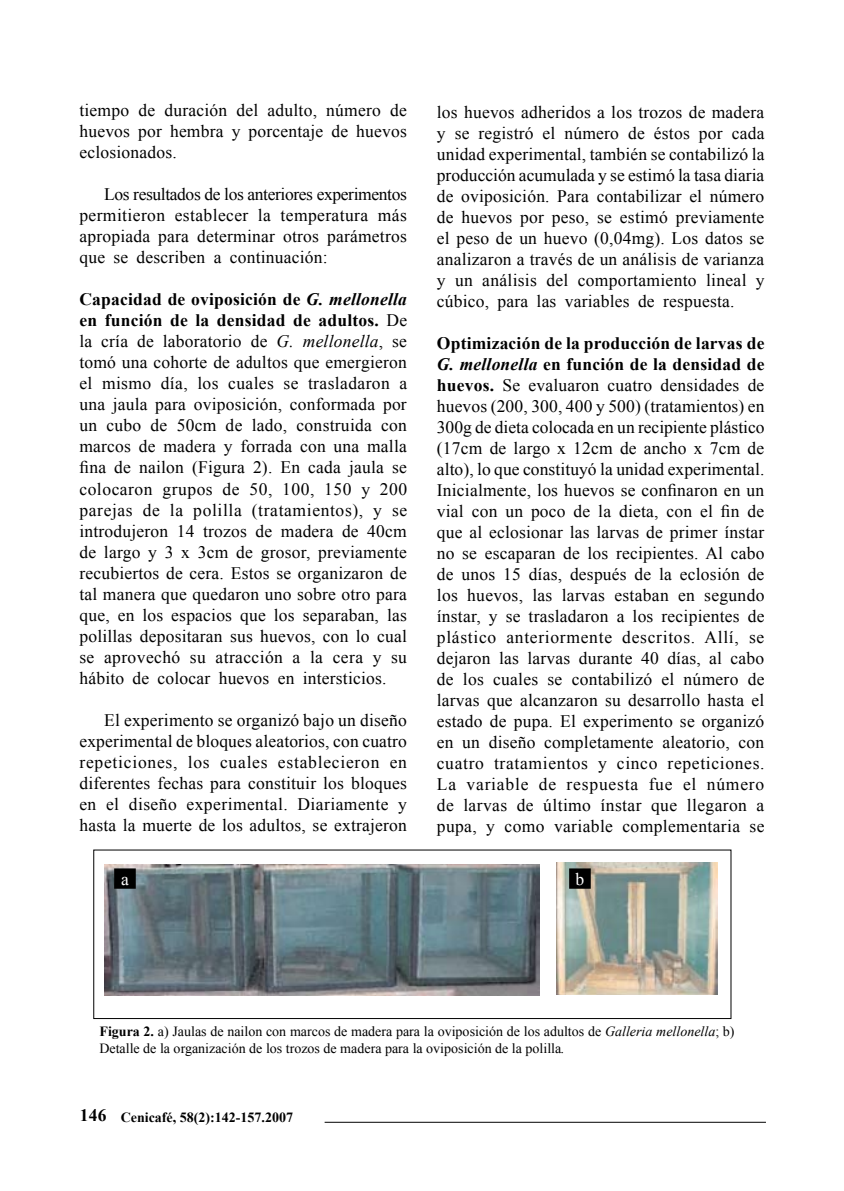
<style>
.page{position:relative;width:844px;height:1191px;background:#fff}
.page>*{position:absolute;margin:0;border:0;box-sizing:border-box;transform-origin:0 0}
.t1{font:17.5px/21px "Times New Roman";letter-spacing:.01em;color:#000;text-align:justify}
.t2{font:17.5px "Times New Roman";color:#fff}
.t3{font:14px/16.8px "Times New Roman";color:#000}
.t4{font:700 14px "Times New Roman";color:#000}
.s1{font-weight:700}
.s2{font-weight:700;font-style:italic}
.s3{font-style:italic}
.s4{font-size:17.5px}
</style>
<div class="page">
<hr style="left:324px;top:1121px;width:441px;height:1px;background:#000">
<img style="left:105px;top:864px;width:434px;height:131px">
<img style="left:556px;top:862px;width:161px;height:132px">
<div style="left:93px;top:849px;width:638px;height:170px;border:1px solid #000"></div>
<div style="left:115px;top:869px;width:20px;height:19px;background:#000"></div>
<div style="left:114px;top:868px;width:22px;height:20px;border:2px solid #000"></div>
<div style="left:570px;top:869px;width:19px;height:19px;background:#000"></div>
<div style="left:569px;top:868px;width:21px;height:20px;border:2px solid #000"></div>
<p class="t1" style="left:79px;top:100px;width:329px">tiempo de duración del adulto, número de huevos por hembra y porcentaje de huevos eclosionados.</p>
<p class="t1" style="left:79px;top:184px;width:329px;text-indent:25px">Los resultados de los anteriores experimentos permitieron establecer la temperatura más apropiada para determinar otros parámetros que se describen a continuación:</p>
<p class="t1" style="left:79px;top:289px;width:329px"><span class="s1">Capacidad de oviposición de</span> <span class="s2">G. mellonella </span><span class="s1">en función de la densidad de adultos.</span> De la cría de laboratorio de <span class="s3">G. mellonella</span>, se tomó una cohorte de adultos que emergieron el mismo día, los cuales se trasladaron a una jaula para oviposición, conformada por un cubo de 50cm de lado, construida con marcos de madera y forrada con una malla fina de nailon (Figura 2). En cada jaula se colocaron grupos de 50, 100, 150 y 200 parejas de la polilla (tratamientos), y se introdujeron 14 trozos de madera de 40cm de largo y 3 x 3cm de grosor, previamente recubiertos de cera. Estos se organizaron de tal manera que quedaron uno sobre otro para que, en los espacios que los separaban, las polillas depositaran sus huevos, con lo cual se aprovechó su atracción a la cera y su hábito de colocar huevos en intersticios.</p>
<p class="t1" style="left:79px;top:709px;width:329px;text-indent:25px">El experimento se organizó bajo un diseño experimental de bloques aleatorios, con cuatro repeticiones, los cuales establecieron en diferentes fechas para constituir los bloques en el diseño experimental. Diariamente y hasta la muerte de los adultos, se extrajeron</p>
<p class="t1" style="left:437px;top:101px;width:329px">los huevos adheridos a los trozos de madera y se registró el número de éstos por cada unidad experimental, también se contabilizó la producción acumulada y se estimó la tasa diaria de oviposición. Para contabilizar el número de huevos por peso, se estimó previamente el peso de un huevo (0,04mg). Los datos se analizaron a través de un análisis de varianza y un análisis del comportamiento lineal y cúbico, para las variables de respuesta.</p>
<p class="t1" style="left:437px;top:332px;width:329px"><span class="s1">Optimización de la producción de larvas de </span><span class="s2">G. mellonella</span> <span class="s1">en función de la densidad de huevos.</span> Se evaluaron cuatro densidades de huevos (200, 300, 400 y 500) (tratamientos) en 300g de dieta colocada en un recipiente plástico (17cm de largo x 12cm de ancho x 7cm de alto), lo que constituyó la unidad experimental.<br>Inicialmente, los huevos se confinaron en un vial con un poco de la dieta, con el fin de que al eclosionar las larvas de primer ínstar no se escaparan de los recipientes. Al cabo de unos 15 días, después de la eclosión de los huevos, las larvas estaban en segundo ínstar, y se trasladaron a los recipientes de plástico anteriormente descritos. Allí, se dejaron las larvas durante 40 días, al cabo de los cuales se contabilizó el número de larvas que alcanzaron su desarrollo hasta el estado de pupa. El experimento se organizó en un diseño completamente aleatorio, con cuatro tratamientos y cinco repeticiones.<br>La variable de respuesta fue el número de larvas de último ínstar que llegaron a pupa, y como variable complementaria se</p>
<p class="t2" style="left:121px;top:867px;width:9px">a</p>
<p class="t2" style="left:575px;top:867px;width:10px">b</p>
<p class="t3" style="left:99px;top:1022px;width:636px"><span class="s1">Figura 2.</span> a) Jaulas de nailon con marcos de madera para la oviposición de los adultos de <span class="s3">Galleria mellonella</span>; b)<br>Detalle de la organización de los trozos de madera para la oviposición de la polilla<span class="s3">.</span></p>
<p class="t4" style="left:80px;top:1107px;width:215px"><span class="s4">146</span> Cenicafé, 58(2):142-157.2007</p>
</div>
